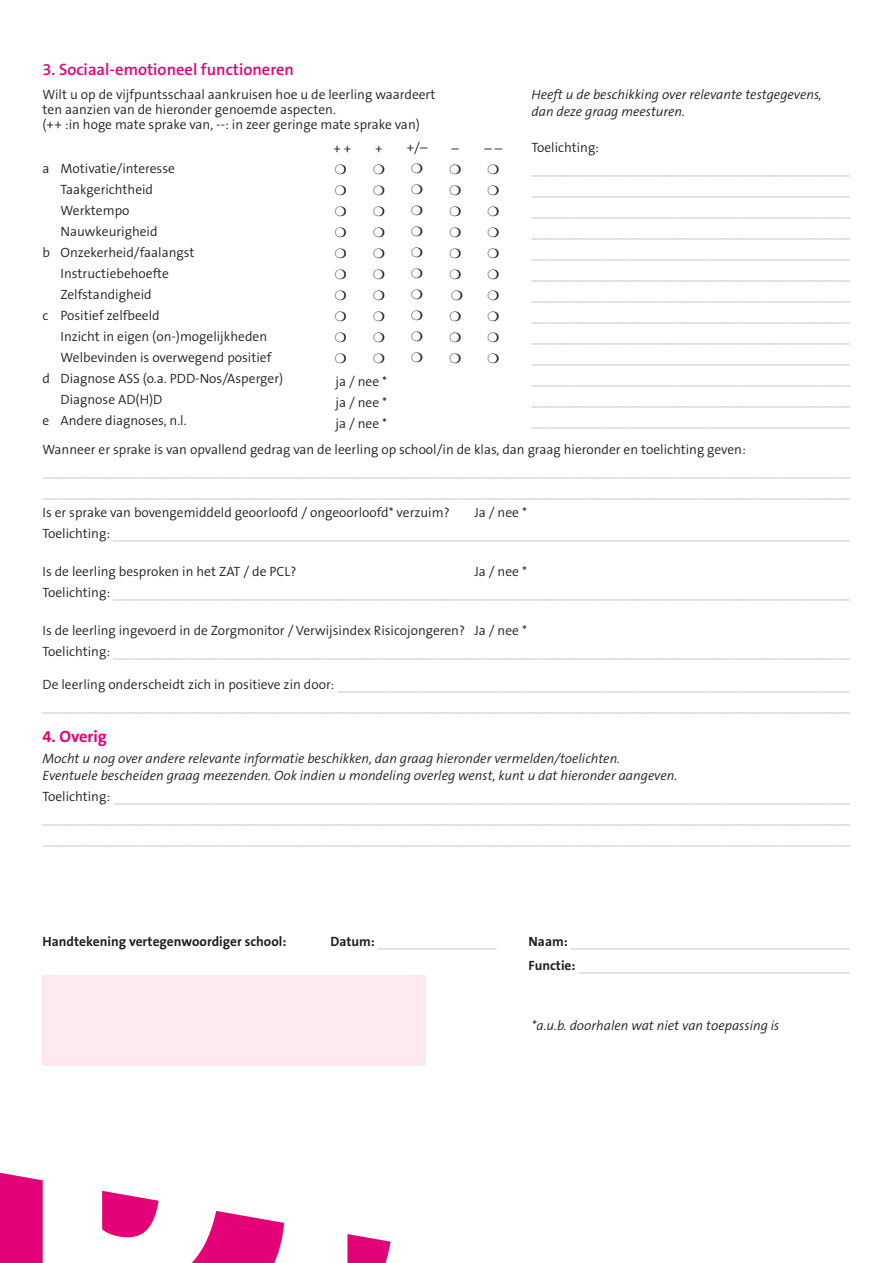
<style>
.page{position:relative;width:893px;height:1263px;background:#fff}
.page>*{position:absolute;margin:0;border:0;box-sizing:border-box;transform-origin:0 0}
.t1{font:600 16.5px "The Sans B6";color:#e40278}
.t2{font:700 16.5px "The Sans B7";color:#e40278}
.t3{font:300 13.5px/21px "The Sans B4";color:#bcbdc0}
.t4{font:300 13.5px/15px "The Sans B4";color:#231f20}
.t5{font:italic 300 13.5px/16.5px "The Sans B4";color:#231f20}
.t6{font:700 13.5px "The Sans B7";color:#231f20}
.s1{color:#231f20}
.s2{font-family:"The Sans B7";font-weight:700;color:#231f20}
</style>
<div class="page">
<svg style="left:0;top:1172px;width:391px;height:91px"></svg>
<div style="left:0;top:1180px;width:21px;height:68px;background:#e40278"></div>
<div style="left:43px;top:975px;width:383px;height:90px;background:#fbe7ed"></div>
<p class="t1" style="left:43px;top:61px;width:253px">3. Sociaal-emotioneel functioneren</p>
<p class="t5" style="left:531px;top:87px;width:292px">Heeft u de beschikking over relevante testgegevens, dan deze graag meesturen.</p>
<p class="t4" style="left:43px;top:88px;width:395px">Wilt u op de vijfpuntsschaal aankruisen hoe u de leerling waardeert ten aanzien van de hieronder genoemde aspecten.<br>(++ :in hoge mate sprake van, --: in zeer geringe mate sprake van)</p>
<p class="t4" style="left:43px;top:162px;width:134px">a Motivatie/interesse</p>
<p class="t4" style="left:61px;top:183px;width:94px">Taakgerichtheid</p>
<p class="t4" style="left:61px;top:204px;width:71px">Werktempo</p>
<p class="t4" style="left:61px;top:225px;width:99px">Nauwkeurigheid</p>
<p class="t4" style="left:43px;top:246px;width:154px">b Onzekerheid/faalangst</p>
<p class="t4" style="left:61px;top:267px;width:110px">Instructiebehoefte</p>
<p class="t4" style="left:61px;top:288px;width:93px">Zelfstandigheid</p>
<p class="t4" style="left:43px;top:309px;width:119px">c Positief zelfbeeld</p>
<p class="t4" style="left:61px;top:330px;width:208px">Inzicht in eigen (on-)mogelijkheden</p>
<p class="t4" style="left:61px;top:351px;width:212px">Welbevinden is overwegend positief</p>
<p class="t4" style="left:43px;top:372px;width:242px">d Diagnose ASS (o.a. PDD-Nos/Asperger)</p>
<p class="t4" style="left:61px;top:393px;width:103px">Diagnose AD(H)D</p>
<p class="t4" style="left:43px;top:414px;width:146px">e Andere diagnoses, n.l.</p>
<p class="t4" style="left:333px;top:142px;width:19px">+ +</p>
<p class="t4" style="left:375px;top:142px;width:9px">+</p>
<p class="t4" style="left:407px;top:141px;width:22px">+/–</p>
<p class="t4" style="left:452px;top:142px;width:9px">–</p>
<p class="t4" style="left:485px;top:142px;width:19px">– –</p>
<p class="t4" style="left:531px;top:141px;width:69px">Toelichting:</p>
<p class="t3" style="left:531px;top:159px;width:321px;text-align:justify">___________________________________________ ___________________________________________ ___________________________________________ ___________________________________________ ___________________________________________ ___________________________________________ ___________________________________________ ___________________________________________ ___________________________________________ ___________________________________________ ___________________________________________ ___________________________________________ ___________________________________________</p>
<p class="t4" style="left:335px;top:372px;width:53px;line-height:21px;text-align:justify">ja / nee * ja / nee * ja / nee *</p>
<p class="t4" style="left:43px;top:443px;width:705px">Wanneer er sprake is van opvallend gedrag van de leerling op school/in de klas, dan graag hieronder en toelichting geven:</p>
<p class="t3" style="left:43px;top:461px;width:818px">_____________________________________________________________________________________________________________ ______________________________________________________________________________________________________________</p>
<p class="t4" style="left:43px;top:506px;width:409px">Is er sprake van bovengemiddeld geoorloofd / ongeoorloofd* verzuim?</p>
<p class="t3" style="left:43px;top:503px;width:815px;text-indent:432px"><span class="s1">Ja / nee *<br>Toelichting:</span> ____________________________________________________________________________________________________</p>
<p class="t4" style="left:43px;top:565px;width:255px">Is de leerling besproken in het ZAT / de PCL?</p>
<p class="t3" style="left:43px;top:562px;width:815px;text-indent:432px"><span class="s1">Ja / nee *<br>Toelichting:</span> ____________________________________________________________________________________________________</p>
<p class="t3" style="left:43px;top:620px;width:815px"><span class="s1">Is de leerling ingevoerd in de Zorgmonitor / Verwijsindex Risicojongeren? Ja / nee *<br>Toelichting:</span> ____________________________________________________________________________________________________</p>
<p class="t3" style="left:43px;top:674px;width:818px"><span class="s1">De leerling onderscheidt zich in positieve zin door:</span> ______________________________________________________________________ ______________________________________________________________________________________________________________</p>
<p class="t2" style="left:43px;top:728px;width:66px">4. Overig</p>
<p class="t5" style="left:43px;top:751px;width:636px">Mocht u nog over andere relevante informatie beschikken, dan graag hieronder vermelden/toelichten.<br>Eventuele bescheiden graag meezenden. Ook indien u mondeling overleg wenst, kunt u dat hieronder aangeven.</p>
<p class="t3" style="left:43px;top:787px;width:823px"><span class="s1">Toelichting:</span> _____________________________________________________________________________________________________ ______________________________________________________________________________________________________________ ______________________________________________________________________________________________________________</p>
<p class="t6" style="left:42px;top:934px;width:245px">Handtekening vertegenwoordiger school:</p>
<p class="t3" style="left:330px;top:932px;width:168px"><span class="s2">Datum:</span> ________________</p>
<p class="t3" style="left:528px;top:930px;width:334px;line-height:24px"><span class="s2">Naam:</span> _______________________________________<br><span class="s2">Functie:</span> ______________________________________</p>
<p class="t5" style="left:531px;top:1018px;width:249px">*a.u.b. doorhalen wat niet van toepassing is</p>
</div>
